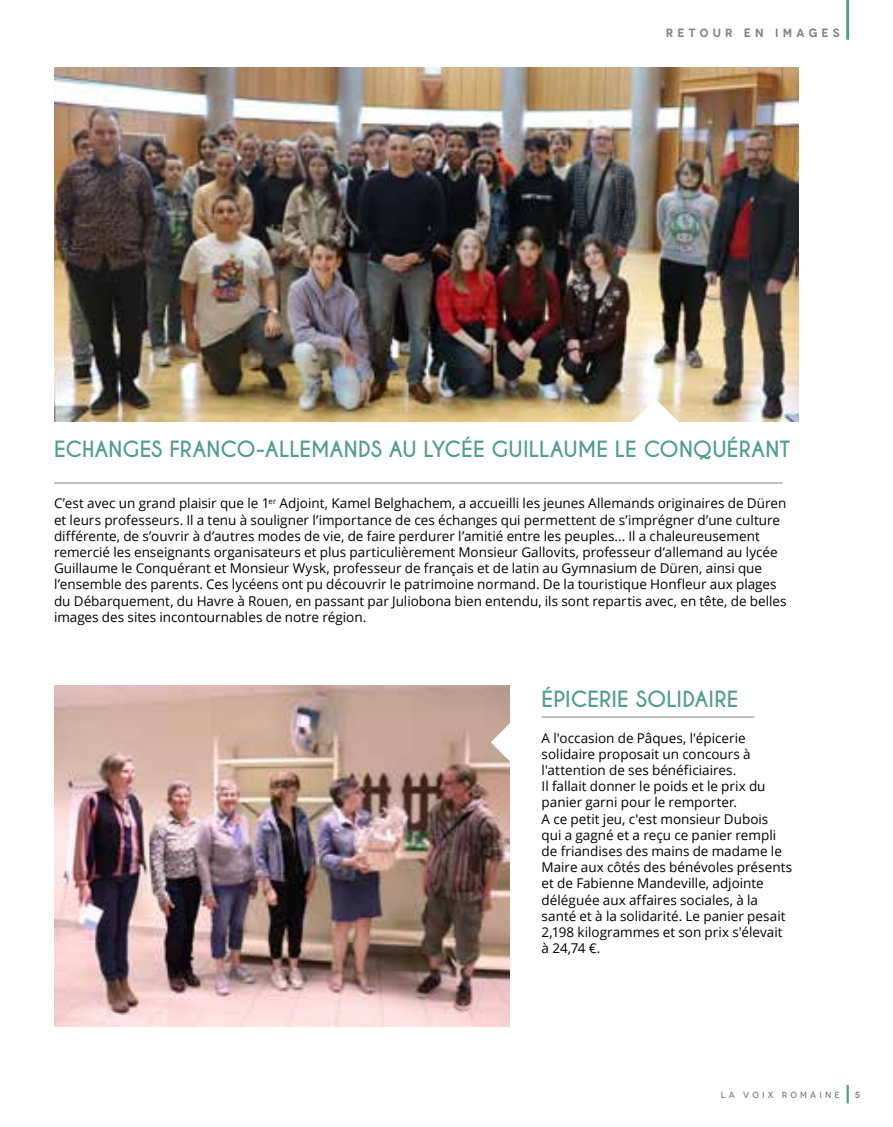
<style>
.page{position:relative;width:893px;height:1127px;background:#fff}
.page>*{position:absolute;margin:0;border:0;box-sizing:border-box;transform-origin:0 0}
.t1{font:700 21px "Caviar Dreams";color:#529e8f}
.t2{font:13.5px/16.2px "Open Sans";color:#000}
.t3{font:600 12px "Novecento";letter-spacing:.35em;color:#808285}
.t4{font:500 9px "Novecento";letter-spacing:.35em;color:#808285}
.t5{font:600 9px "Novecento";color:#808285}
</style>
<div class="page">
<hr style="left:542px;top:717px;width:213px;height:1px;background:#808285">
<img style="left:54px;top:686px;width:456px;height:340px">
<hr style="left:846px;top:1085px;width:3px;height:18px;background:#529e8f">
<hr style="left:846px;top:0;width:3px;height:40px;background:#529e8f">
<svg style="left:491px;top:717px;width:19px;height:50px"></svg>
<hr style="left:54px;top:483px;width:729px;height:1px;background:#808285">
<img style="left:54px;top:68px;width:744px;height:354px">
<svg style="left:630px;top:399px;width:50px;height:23px"></svg>
<p class="t3" style="left:666px;top:25px;width:176px">RETOUR EN IMAGES</p>
<h1 class="t1" style="left:54px;top:437px;width:738px">ECHANGES FRANCO-ALLEMANDS AU LYCÉE GUILLAUME LE CONQUÉRANT</h1>
<p class="t2" style="left:54px;top:495px;width:734px">C’est avec un grand plaisir que le 1<sup>er</sup> Adjoint, Kamel Belghachem, a accueilli les jeunes Allemands originaires de Düren et leurs professeurs. Il a tenu à souligner l’importance de ces échanges qui permettent de s’imprégner d’une culture différente, de s’ouvrir à d’autres modes de vie, de faire perdurer l’amitié entre les peuples... Il a chaleureusement remercié les enseignants organisateurs et plus particulièrement Monsieur Gallovits, professeur d’allemand au lycée Guillaume le Conquérant et Monsieur Wysk, professeur de français et de latin au Gymnasium de Düren, ainsi que l’ensemble des parents. Ces lycéens ont pu découvrir le patrimoine normand. De la touristique Honfleur aux plages du Débarquement, du Havre à Rouen, en passant par Juliobona bien entendu, ils sont repartis avec, en tête, de belles images des sites incontournables de notre région.</p>
<h1 class="t1" style="left:542px;top:686px;width:198px">ÉPICERIE SOLIDAIRE</h1>
<p class="t2" style="left:542px;top:729px;width:252px">A l'occasion de Pâques, l'épicerie solidaire proposait un concours à l'attention de ses bénéficiaires.<br>Il fallait donner le poids et le prix du panier garni pour le remporter.<br>A ce petit jeu, c'est monsieur Dubois<br>qui a gagné et a reçu ce panier rempli de friandises des mains de madame le Maire aux côtés des bénévoles présents et de Fabienne Mandeville, adjointe déléguée aux affaires sociales, à la santé et à la solidarité. Le panier pesait 2,198 kilogrammes et son prix s'élevait à 24,74 €.</p>
<p class="t4" style="left:721px;top:1089px;width:120px">LA VOIX ROMAINE</p>
<p class="t5" style="left:855px;top:1089px;width:7px">5</p>
</div>
